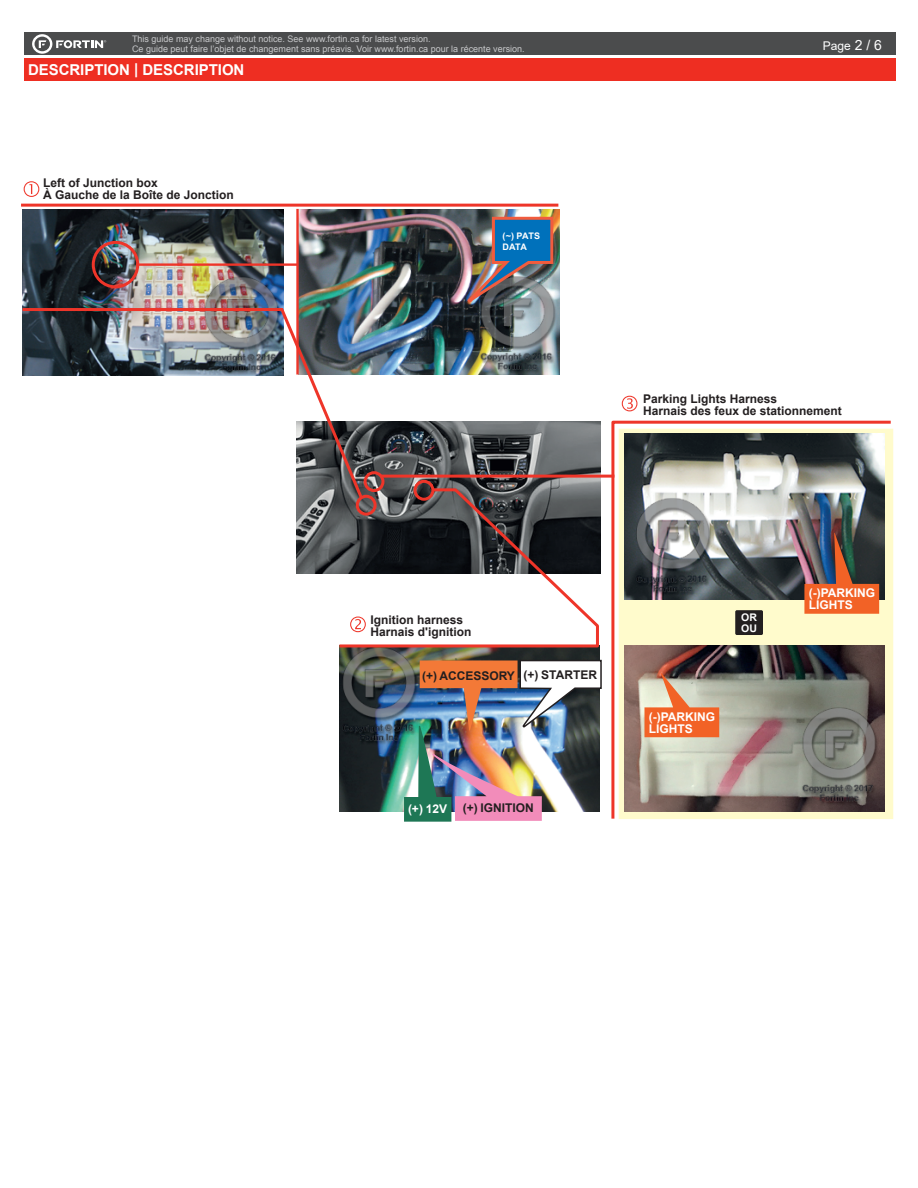
<style>
.page{position:relative;width:918px;height:1188px;background:#fff}
.page>*{position:absolute;margin:0;border:0;box-sizing:border-box;transform-origin:0 0}
.t1{font:700 15px "Arial";letter-spacing:-.005em;color:#fff}
.t2{font:700 12px/12px "Arial";color:#231f20}
.t3{font:700 12px/12px "Arial";color:#fff}
.t4{font:12px "Arial";color:#fff}
.t5{font:700 10.5px/10.5px "Arial";color:#fff}
.t6{font:9px/9.8px "Arial";color:#c7c8ca}
.t7{font:700 9px/10.5px "Arial";letter-spacing:-.035em;color:#fff}
.s1{font-size:13.95px}
</style>
<div class="page">
<div style="left:24px;top:33px;width:872px;height:22px;background:#4b4c4d"></div>
<div style="left:24px;top:58px;width:872px;height:23px;background:#ee2e22"></div>
<svg style="left:32px;top:34px;width:74px;height:20px"></svg>
<img style="left:297px;top:422px;width:303px;height:152px">
<svg style="left:24px;top:181px;width:15px;height:16px"></svg>
<img style="left:23px;top:210px;width:260px;height:97px">
<img style="left:299px;top:209px;width:260px;height:166px">
<div style="left:414px;top:480px;width:20px;height:21px;border:3px solid #ee3529;border-radius:50%"></div>
<img style="left:466px;top:215px;width:89px;height:86px">
<div style="left:92px;top:241px;width:47px;height:47px;border:3px solid #ee3529;border-radius:50%"></div>
<hr style="left:136px;top:263px;width:161px;height:3px;background:#ee3529">
<hr style="left:296px;top:209px;width:3px;height:166px;background:#ee3529">
<img style="left:339px;top:649px;width:260px;height:162px">
<div style="left:364px;top:471px;width:20px;height:21px;border:3px solid #ee3529;border-radius:50%"></div>
<img style="left:610px;top:420px;width:282px;height:399px">
<hr style="left:23px;top:204px;width:534px;height:3px;background:#ee3529">
<svg style="left:622px;top:396px;width:15px;height:15px"></svg>
<svg style="left:338px;top:487px;width:262px;height:162px"></svg>
<img style="left:624px;top:646px;width:260px;height:165px">
<svg style="left:645px;top:673px;width:74px;height:64px;background:#d88d66"></svg>
<hr style="left:382px;top:475px;width:231px;height:3px;background:#ee3529">
<div style="left:735px;top:610px;width:28px;height:25px;background:#231f20;border-radius:2px"></div>
<img style="left:404px;top:659px;width:198px;height:163px">
<img style="left:22px;top:307px;width:343px;height:195px">
<p class="t6" style="left:132px;top:34px;width:394px">This guide may change without notice. See www.fortin.ca for latest version.<br>Ce guide peut faire l’objet de changement sans préavis. Voir www.fortin.ca pour la récente version.</p>
<p class="t1" style="left:28px;top:59px;width:218px">DESCRIPTION | DESCRIPTION</p>
<p class="t2" style="left:43px;top:177px;width:192px">Left of Junction box<br>À Gauche de la Boîte de Jonction</p>
<p class="t7" style="left:503px;top:231px;width:39px">(~) PATS<br>DATA</p>
<p class="t4" style="left:823px;top:38px;width:61px">Page <span class="s1">2 / 6</span></p>
<p class="t2" style="left:643px;top:393px;width:200px">Parking Lights Harness<br>Harnais des feux de stationnement</p>
<p class="t2" style="left:371px;top:614px;width:102px">Ignition harness<br>Harnais d'ignition</p>
<p class="t2" style="left:422px;top:670px;width:176px">(+) ACCESSORY (+) STARTER</p>
<p class="t3" style="left:408px;top:803px;width:41px">(+) 12V</p>
<p class="t2" style="left:463px;top:802px;width:73px">(+) IGNITION</p>
<p class="t5" style="left:741px;top:612px;width:17px">OR<br>OU</p>
<p class="t3" style="left:649px;top:711px;width:68px">(-)PARKING<br>LIGHTS</p>
<p class="t3" style="left:809px;top:587px;width:68px">(-)PARKING<br>LIGHTS</p>
</div>
